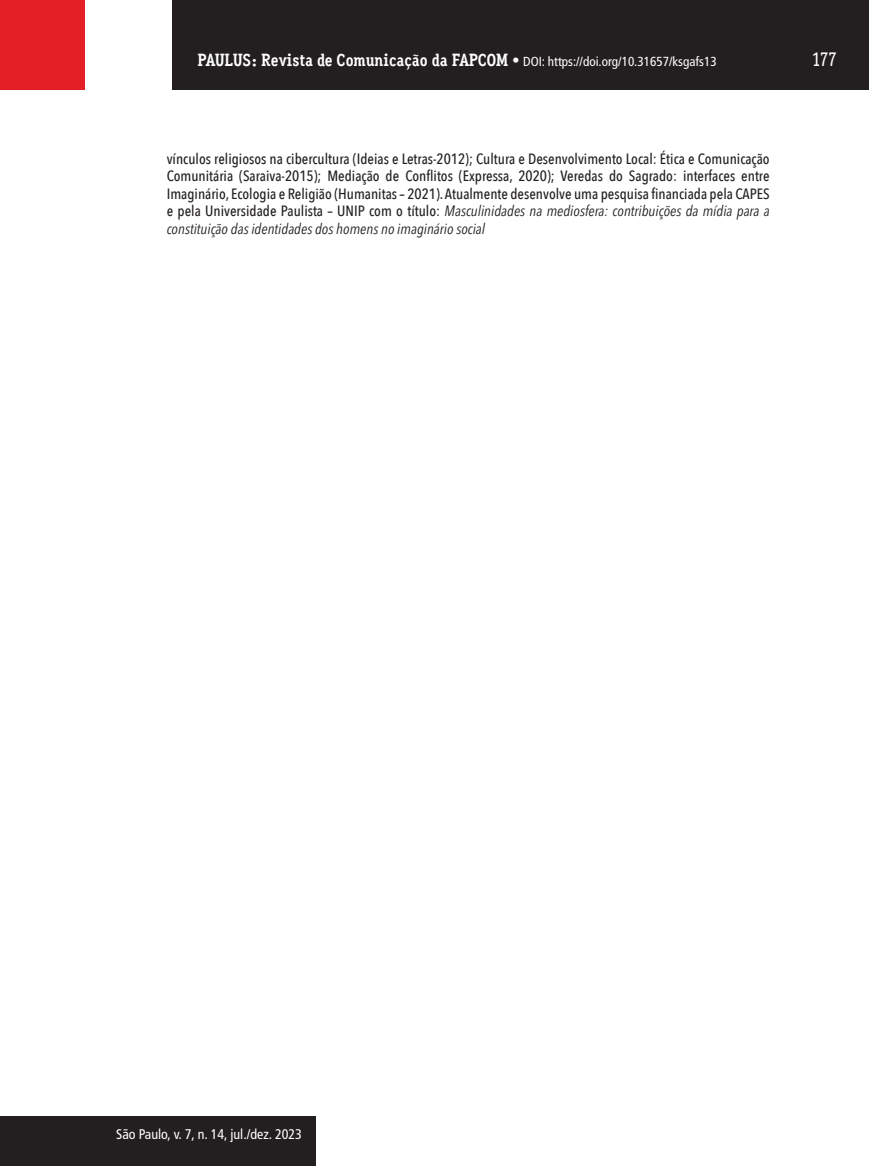
<style>
.page{position:relative;width:869px;height:1166px;background:#fff}
.page>*{position:absolute;margin:0;border:0;box-sizing:border-box;transform-origin:0 0}
.t1{font:500 19.25px "Aaux Office";color:#fff}
.t2{font:500 14.88px/17.5px "Avenir Next Condensed";color:#231f20;text-align:justify}
.t3{font:italic condensed 14.88px/17.5px "Avenir Next LT Pro";color:#231f20}
.t4{font:condensed 14px "Frutiger LT Std";color:#fff}
.t5{font:condensed 13.12px "Frutiger LT Std";color:#fff}
.s1{font-family:"Aaux Office";font-weight:700;font-stretch:normal;font-size:17.5px}
.s2{font-family:"Aaux Office";font-weight:500;font-stretch:normal;font-size:17.5px}
.s3{font-family:"Avenir Next Condensed";font-weight:500;font-style:normal;font-stretch:normal}
</style>
<div class="page">
<div style="left:173px;top:0;width:695px;height:89px;background:#231f20"></div>
<div style="left:0;top:0;width:85px;height:90px;background:#e41f25"></div>
<div style="left:1px;top:1116px;width:314px;height:50px;background:#231f20"></div>
<p class="t5" style="left:197px;top:53px;width:520px"><span class="s1">PAULUS: Revista de Comunicação da FAPCOM</span> <span class="s2">•</span> DOI: https://doi.org/10.31657/ksgafs13</p>
<p class="t1" style="left:811px;top:48px;width:26px">177</p>
<p class="t2" style="left:167px;top:150px;width:604px">vínculos religiosos na cibercultura (Ideias e Letras-2012); Cultura e Desenvolvimento Local: Ética e Comunicação Comunitária (Saraiva-2015); Mediação de Conflitos (Expressa, 2020); Veredas do Sagrado: interfaces entre Imaginário, Ecologia e Religião (Humanitas – 2021). Atualmente desenvolve uma pesquisa financiada pela CAPES</p>
<p class="t3" style="left:167px;top:202px;width:604px"><span class="s3">e pela Universidade Paulista – UNIP com o título:</span> Masculinidades na mediosfera: contribuições da mídia para a constituição das identidades dos homens no imaginário social</p>
<p class="t4" style="left:116px;top:1126px;width:187px">São Paulo, v. 7, n. 14, jul./dez. 2023</p>
</div>
